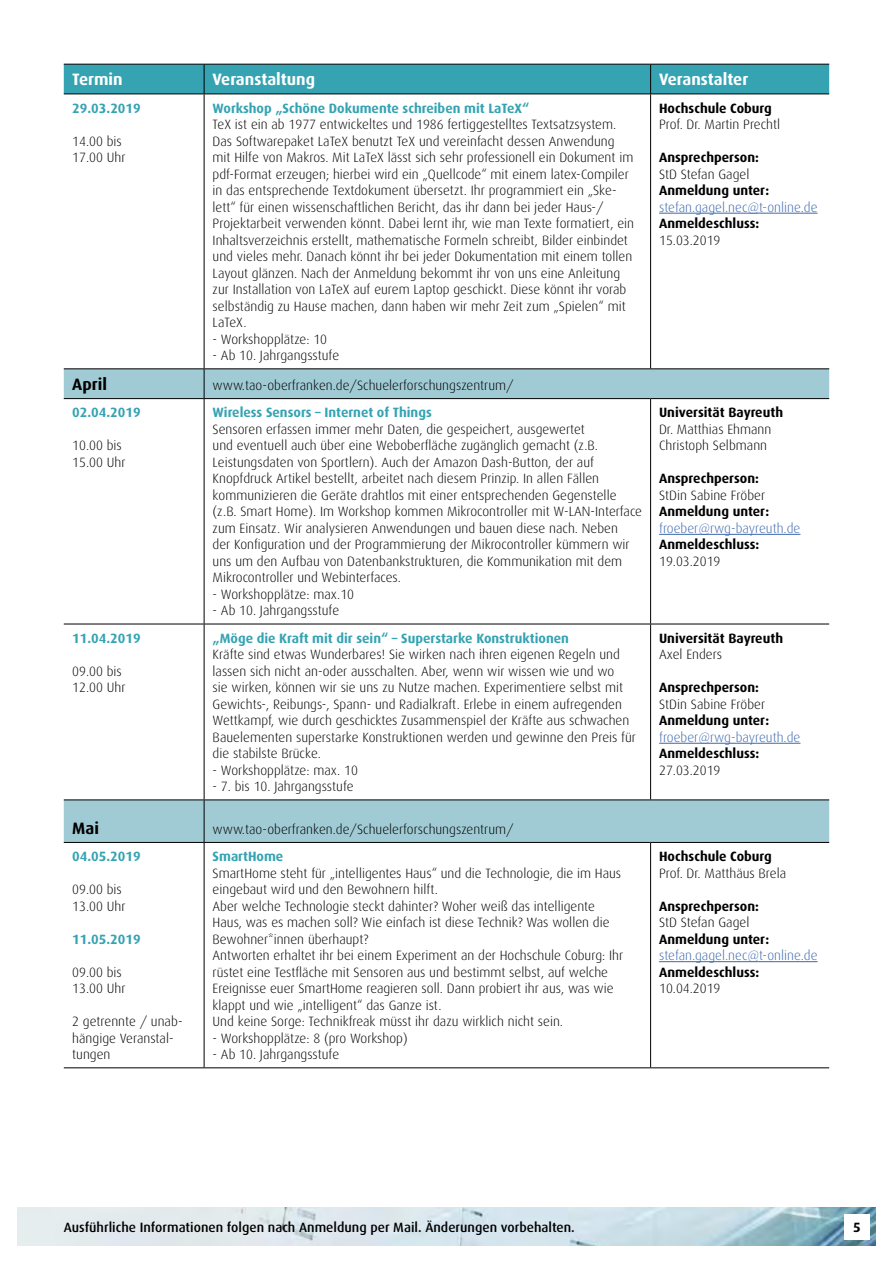
<style>
.page{position:relative;width:893px;height:1263px;background:#fff}
.page>*{position:absolute;margin:0;border:0;box-sizing:border-box;transform-origin:0 0}
.t1{font:700 16.5px "Dax";color:#fff}
.t2{font:700 16.5px "Dax";color:#000}
.t3{font:300 13.5px/16.5px "Dax";color:#000}
.t4{font:700 13.5px "Dax";color:#000}
.t5{font:700 13.5px "Dax";color:#35a3b2}
.t6{font:300 13.5px "Dax";color:#3c68ae}
.t7{font:500 13.5px "Dax";color:#000}
</style>
<div class="page">
<img style="left:17px;top:1208px;width:859px;height:38px">
<div style="left:844px;top:1214px;width:26px;height:25px;background:#fff"></div>
<svg style="left:64px;top:369px;width:765px;height:473px"></svg>
<svg style="left:64px;top:64px;width:765px;height:30px;background:#339baa"></svg>
<hr style="left:64px;top:94px;width:140px;height:1px;background:#000">
<hr style="left:204px;top:94px;width:447px;height:1px;background:#000">
<hr style="left:651px;top:94px;width:178px;height:1px;background:#000">
<hr style="left:204px;top:94px;width:1px;height:274px;background:#000">
<hr style="left:650px;top:94px;width:1px;height:274px;background:#000">
<hr style="left:64px;top:368px;width:140px;height:1px;background:#000">
<hr style="left:204px;top:368px;width:447px;height:1px;background:#000">
<svg style="left:204px;top:369px;width:1px;height:29px"></svg>
<hr style="left:651px;top:368px;width:178px;height:1px;background:#000">
<hr style="left:64px;top:398px;width:140px;height:1px;background:#000">
<hr style="left:204px;top:398px;width:447px;height:1px;background:#000">
<hr style="left:204px;top:399px;width:1px;height:225px;background:#000">
<hr style="left:651px;top:398px;width:178px;height:1px;background:#000">
<hr style="left:650px;top:399px;width:1px;height:225px;background:#000">
<hr style="left:64px;top:624px;width:140px;height:1px;background:#000">
<hr style="left:204px;top:624px;width:447px;height:1px;background:#000">
<hr style="left:204px;top:624px;width:1px;height:175px;background:#000">
<hr style="left:651px;top:624px;width:178px;height:1px;background:#000">
<hr style="left:650px;top:624px;width:1px;height:175px;background:#000">
<hr style="left:64px;top:799px;width:140px;height:1px;background:#000">
<hr style="left:204px;top:799px;width:447px;height:1px;background:#000">
<hr style="left:204px;top:800px;width:1px;height:42px;background:#000">
<hr style="left:651px;top:799px;width:178px;height:1px;background:#000">
<hr style="left:64px;top:842px;width:140px;height:1px;background:#000">
<hr style="left:204px;top:842px;width:447px;height:1px;background:#000">
<hr style="left:204px;top:843px;width:1px;height:224px;background:#000">
<hr style="left:651px;top:842px;width:178px;height:1px;background:#000">
<hr style="left:650px;top:843px;width:1px;height:224px;background:#000">
<hr style="left:64px;top:1067px;width:140px;height:1px;background:#000">
<hr style="left:204px;top:1067px;width:447px;height:1px;background:#000">
<hr style="left:651px;top:1067px;width:178px;height:1px;background:#000">
<hr style="left:659px;top:213px;width:159px;height:1px;background:#3c68ae">
<hr style="left:659px;top:534px;width:141px;height:1px;background:#3c68ae">
<hr style="left:659px;top:743px;width:141px;height:1px;background:#3c68ae">
<hr style="left:659px;top:961px;width:159px;height:1px;background:#3c68ae">
<p class="t1" style="left:72px;top:70px;width:52px">Termin</p>
<p class="t1" style="left:213px;top:70px;width:104px">Veranstaltung</p>
<p class="t1" style="left:659px;top:70px;width:91px">Veranstalter</p>
<p class="t5" style="left:72px;top:100px;width:70px">29.03.2019</p>
<p class="t3" style="left:72px;top:133px;width:55px">14.00 bis<br>17.00 Uhr</p>
<p class="t5" style="left:213px;top:100px;width:318px">Workshop „Schöne Dokumente schreiben mit LaTeX“</p>
<p class="t3" style="left:213px;top:117px;width:423px">TeX ist ein ab 1977 entwickeltes und 1986 fertiggestelltes Textsatzsystem.<br>Das Softwarepaket LaTeX benutzt TeX und vereinfacht dessen Anwendung mit Hilfe von Makros. Mit LaTeX lässt sich sehr professionell ein Dokument im pdf-Format erzeugen; hierbei wird ein „Quellcode“ mit einem latex-Compiler in das entsprechende Textdokument übersetzt. Ihr programmiert ein „Ske&shy;lett“ für einen wissenschaftlichen Bericht, das ihr dann bei jeder Haus-/ Projektarbeit verwenden könnt. Dabei lernt ihr, wie man Texte formatiert, ein Inhaltsverzeichnis erstellt, mathematische Formeln schreibt, Bilder einbindet und vieles mehr. Danach könnt ihr bei jeder Dokumentation mit einem tollen Layout glänzen. Nach der Anmeldung bekommt ihr von uns eine Anleitung zur Installation von LaTeX auf eurem Laptop geschickt. Diese könnt ihr vorab selbständig zu Hause machen, dann haben wir mehr Zeit zum „Spielen“ mit LaTeX.</p>
<p class="t3" style="left:213px;top:331px;width:116px">- Workshopplätze: 10</p>
<p class="t3" style="left:213px;top:347px;width:128px">- Ab 10. Jahrgangsstufe</p>
<p class="t4" style="left:659px;top:100px;width:114px">Hochschule Coburg</p>
<p class="t3" style="left:659px;top:117px;width:123px">Prof. Dr. Martin Prechtl</p>
<p class="t4" style="left:659px;top:150px;width:101px">Ansprechperson:</p>
<p class="t3" style="left:659px;top:166px;width:92px">StD Stefan Gagel</p>
<p class="t4" style="left:659px;top:183px;width:112px">Anmeldung unter:</p>
<p class="t6" style="left:659px;top:200px;width:160px">stefan.gagel.nec@t-online.de</p>
<p class="t4" style="left:659px;top:216px;width:102px">Anmeldeschluss:</p>
<p class="t3" style="left:659px;top:232px;width:63px">15.03.2019</p>
<p class="t2" style="left:72px;top:375px;width:36px">April</p>
<p class="t3" style="left:213px;top:377px;width:303px">www.tao-oberfranken.de/Schuelerforschungszentrum/</p>
<p class="t5" style="left:72px;top:405px;width:70px">02.04.2019</p>
<p class="t3" style="left:72px;top:438px;width:55px">10.00 bis<br>15.00 Uhr</p>
<p class="t5" style="left:213px;top:405px;width:221px">Wireless Sensors – Internet of Things</p>
<p class="t3" style="left:213px;top:421px;width:431px">Sensoren erfassen immer mehr Daten, die gespeichert, ausgewertet<br>und eventuell auch über eine Weboberfläche zugänglich gemacht (z.B.<br>Leistungsdaten von Sportlern). Auch der Amazon Dash-Button, der auf Knopfdruck Artikel bestellt, arbeitet nach diesem Prinzip. In allen Fällen kommunizieren die Geräte drahtlos mit einer entsprechenden Gegenstelle (z.B. Smart Home). Im Workshop kommen Mikrocontroller mit W-LAN-Interface zum Einsatz. Wir analysieren Anwendungen und bauen diese nach. Neben<br>der Konfiguration und der Programmierung der Mikrocontroller kümmern wir uns um den Aufbau von Datenbankstrukturen, die Kommunikation mit dem Mikrocontroller und Webinterfaces.</p>
<p class="t3" style="left:213px;top:586px;width:143px">- Workshopplätze: max.10</p>
<p class="t3" style="left:213px;top:603px;width:128px">- Ab 10. Jahrgangsstufe</p>
<p class="t5" style="left:72px;top:630px;width:70px">11.04.2019</p>
<p class="t3" style="left:72px;top:663px;width:55px">09.00 bis<br>12.00 Uhr</p>
<p class="t5" style="left:213px;top:630px;width:358px">„Möge die Kraft mit dir sein“ – Superstarke Konstruktionen</p>
<p class="t3" style="left:213px;top:647px;width:425px">Kräfte sind etwas Wunderbares! Sie wirken nach ihren eigenen Regeln und lassen sich nicht an-oder ausschalten. Aber, wenn wir wissen wie und wo<br>sie wirken, können wir sie uns zu Nutze machen. Experimentiere selbst mit Gewichts-, Reibungs-, Spann- und Radialkraft. Erlebe in einem aufregenden Wettkampf, wie durch geschicktes Zusammenspiel der Kräfte aus schwachen Bauelementen superstarke Konstruktionen werden und gewinne den Preis für die stabilste Brücke.</p>
<p class="t3" style="left:213px;top:762px;width:147px">- Workshopplätze: max. 10</p>
<p class="t3" style="left:213px;top:778px;width:142px">- 7. bis 10. Jahrgangsstufe</p>
<p class="t2" style="left:72px;top:819px;width:28px">Mai</p>
<p class="t3" style="left:213px;top:821px;width:303px">www.tao-oberfranken.de/Schuelerforschungszentrum/</p>
<p class="t5" style="left:72px;top:849px;width:70px">04.05.2019</p>
<p class="t3" style="left:72px;top:881px;width:55px">09.00 bis<br>13.00 Uhr</p>
<p class="t5" style="left:72px;top:931px;width:70px">11.05.2019</p>
<p class="t3" style="left:72px;top:964px;width:55px">09.00 bis<br>13.00 Uhr</p>
<p class="t3" style="left:72px;top:1013px;width:112px">2 getrennte / unab&shy;hängige Veranstal&shy;tungen</p>
<p class="t5" style="left:213px;top:849px;width:72px">SmartHome</p>
<p class="t3" style="left:213px;top:865px;width:412px">SmartHome steht für „intelligentes Haus“ und die Technologie, die im Haus eingebaut wird und den Bewohnern hilft.<br>Aber welche Technologie steckt dahinter? Woher weiß das intelligente Haus, was es machen soll? Wie einfach ist diese Technik? Was wollen die Bewohner*innen überhaupt?<br>Antworten erhaltet ihr bei einem Experiment an der Hochschule Coburg: Ihr rüstet eine Testfläche mit Sensoren aus und bestimmt selbst, auf welche Ereignisse euer SmartHome reagieren soll. Dann probiert ihr aus, was wie klappt und wie „intelligent“ das Ganze ist.<br>Und keine Sorge: Technikfreak müsst ihr dazu wirklich nicht sein.</p>
<p class="t3" style="left:213px;top:1030px;width:197px">- Workshopplätze: 8 (pro Workshop)</p>
<p class="t3" style="left:213px;top:1046px;width:128px">- Ab 10. Jahrgangsstufe</p>
<p class="t4" style="left:659px;top:405px;width:126px">Universität Bayreuth</p>
<p class="t3" style="left:659px;top:421px;width:114px">Dr. Matthias Ehmann<br>Christoph Selbmann</p>
<p class="t4" style="left:659px;top:471px;width:101px">Ansprechperson:</p>
<p class="t3" style="left:659px;top:487px;width:108px">StDin Sabine Fröber</p>
<p class="t4" style="left:659px;top:504px;width:112px">Anmeldung unter:</p>
<p class="t6" style="left:659px;top:521px;width:143px">froeber@rwg-bayreuth.de</p>
<p class="t4" style="left:659px;top:537px;width:102px">Anmeldeschluss:</p>
<p class="t3" style="left:659px;top:553px;width:63px">19.03.2019</p>
<p class="t4" style="left:659px;top:630px;width:126px">Universität Bayreuth</p>
<p class="t3" style="left:659px;top:647px;width:65px">Axel Enders</p>
<p class="t4" style="left:659px;top:680px;width:101px">Ansprechperson:</p>
<p class="t3" style="left:659px;top:696px;width:108px">StDin Sabine Fröber</p>
<p class="t4" style="left:659px;top:713px;width:112px">Anmeldung unter:</p>
<p class="t6" style="left:659px;top:730px;width:143px">froeber@rwg-bayreuth.de</p>
<p class="t4" style="left:659px;top:746px;width:102px">Anmeldeschluss:</p>
<p class="t3" style="left:659px;top:762px;width:63px">27.03.2019</p>
<p class="t4" style="left:659px;top:849px;width:114px">Hochschule Coburg</p>
<p class="t3" style="left:659px;top:865px;width:129px">Prof. Dr. Matthäus Brela</p>
<p class="t4" style="left:659px;top:898px;width:101px">Ansprechperson:</p>
<p class="t3" style="left:659px;top:914px;width:92px">StD Stefan Gagel</p>
<p class="t4" style="left:659px;top:931px;width:112px">Anmeldung unter:</p>
<p class="t6" style="left:659px;top:948px;width:160px">stefan.gagel.nec@t-online.de</p>
<p class="t4" style="left:659px;top:964px;width:102px">Anmeldeschluss:</p>
<p class="t3" style="left:659px;top:980px;width:63px">10.04.2019</p>
<p class="t7" style="left:64px;top:1220px;width:513px">Ausführliche Informationen folgen nach Anmeldung per Mail. Änderungen vorbehalten.</p>
<p class="t4" style="left:853px;top:1220px;width:9px">5</p>
</div>
